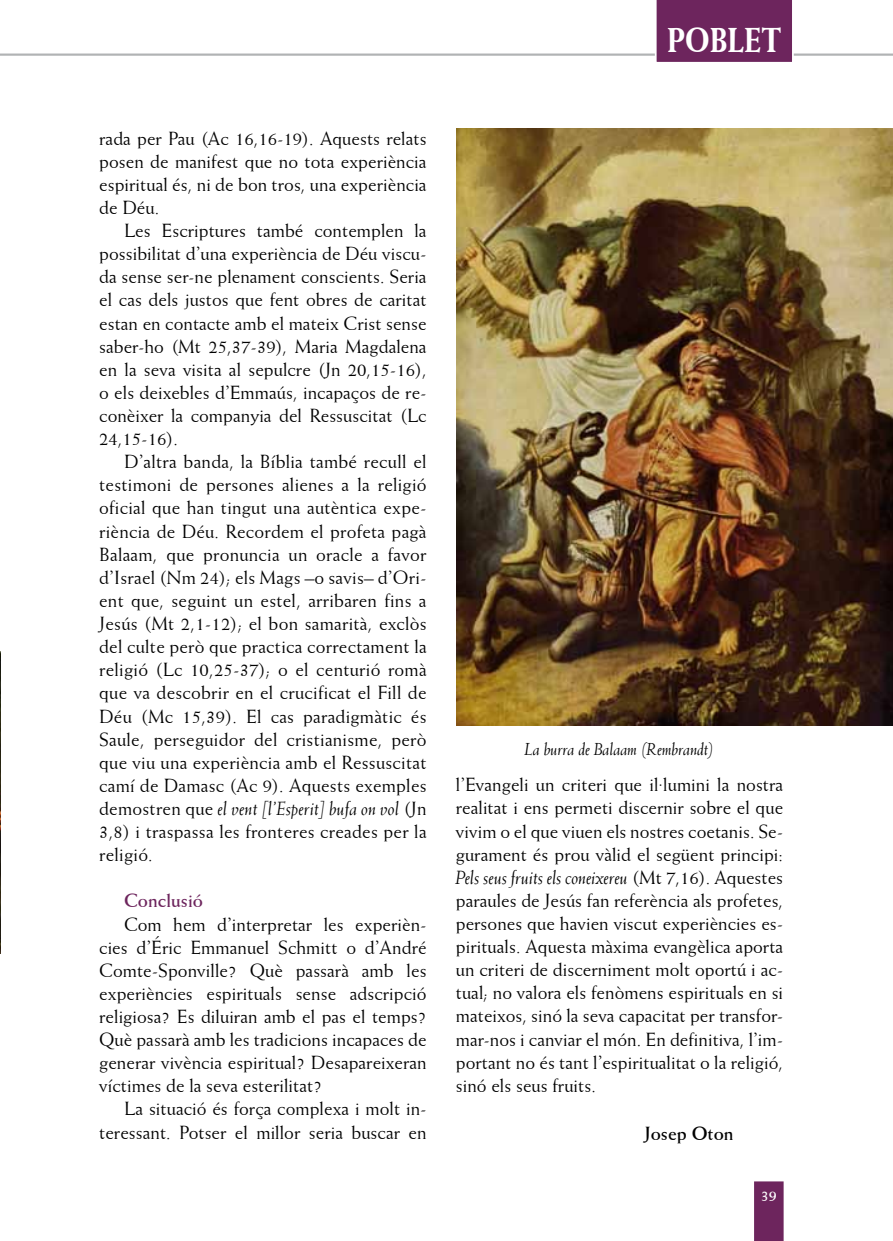
<style>
.page{position:relative;width:893px;height:1241px;background:#fff}
.page>*{position:absolute;margin:0;border:0;box-sizing:border-box;transform-origin:0 0}
.t1{font:800 35px "Weiss BT";color:#fff;scale:.83 1}
.t2{font:19.25px/23.1px "Weiss BT";color:#000;text-align:justify}
.t3{font:700 19.25px "Weiss BT";color:#6d255d}
.t4{font:700 19.25px "Weiss BT";color:#000}
.t5{font:italic 17.5px "Weiss BT";color:#000}
.t6{font:700 15.75px "Weiss BT";color:#fff}
.s1{font-style:italic}
</style>
<div class="page">
<hr style="left:0;top:54px;width:893px;height:1px;background:#b1b3b4">
<svg style="left:754px;top:1181px;width:30px;height:59px"></svg>
<div style="left:655px;top:0;width:139px;height:62px;background:#6d255d"></div>
<img style="left:0;top:651px;width:1px;height:302px">
<img style="left:456px;top:128px;width:437px;height:597px">
<h1 class="t1" style="left:667px;top:18px;width:139px">POBLET</h1>
<p class="t2" style="left:99px;top:126px;width:329px">rada per Pau (Ac 16,16-19). Aquests relats posen de manifest que no tota experiència espiritual és, ni de bon tros, una experiència de Déu.</p>
<p class="t2" style="left:99px;top:218px;width:329px;text-indent:25px">Les Escriptures també contemplen la possibilitat d’una experiència de Déu viscu&shy;da sense ser-ne plenament conscients. Seria el cas dels justos que fent obres de caritat estan en contacte amb el mateix Crist sense saber-ho (Mt 25,37-39), Maria Magdalena en la seva visita al sepulcre (Jn 20,15-16), o els deixebles d’Emmaús, incapaços de re&shy;conèixer la companyia del Ressuscitat (Lc 24,15-16).</p>
<p class="t2" style="left:99px;top:449px;width:329px;text-indent:25px">D’altra banda, la Bíblia també recull el testimoni de persones alienes a la religió oficial que han tingut una autèntica expe&shy;riència de Déu. Recordem el profeta pagà Balaam, que pronuncia un oracle a favor d’Israel (Nm 24); els Mags –o savis– d’Ori&shy;ent que, seguint un estel, arribaren fins a Jesús (Mt 2,1-12); el bon samarità, exclòs del culte però que practica correctament la religió (Lc 10,25-37); o el centurió romà que va descobrir en el crucificat el Fill de Déu (Mc 15,39). El cas paradigmàtic és Saule, perseguidor del cristianisme, però que viu una experiència amb el Ressuscitat camí de Damasc (Ac 9). Aquests exemples demostren que <span class="s1">el vent [l’Esperit] bufa on vol</span> (Jn 3,8) i traspassa les fronteres creades per la religió.</p>
<p class="t3" style="left:124px;top:888px;width:81px">Conclusió</p>
<p class="t2" style="left:99px;top:911px;width:329px;text-indent:25px">Com hem d’interpretar les experièn&shy;cies d’Éric Emmanuel Schmitt o d’André Comte-Sponville? Què passarà amb les experiències espirituals sense adscripció religiosa? Es diluiran amb el pas el temps?<br>Què passarà amb les tradicions incapaces de generar vivència espiritual? Desapareixeran víctimes de la seva esterilitat?</p>
<p class="t2" style="left:99px;top:1096px;width:329px;text-align:right">La situació és força complexa i molt in&shy;teressant. Potser el millor seria buscar en</p>
<p class="t5" style="left:525px;top:738px;width:191px">La burra de Balaam (Rembrandt)</p>
<p class="t2" style="left:456px;top:772px;width:329px">l’Evangeli un criteri que il·lumini la nostra realitat i ens permeti discernir sobre el que vivim o el que viuen els nostres coetanis. Se&shy;gurament és prou vàlid el següent principi:<br><span class="s1">Pels seus fruits els coneixereu</span> (Mt 7,16). Aquestes paraules de Jesús fan referència als profetes, persones que havien viscut experiències es&shy;pirituals. Aquesta màxima evangèlica aporta un criteri de discerniment molt oportú i ac&shy;tual; no valora els fenòmens espirituals en si mateixos, sinó la seva capacitat per transfor&shy;mar-nos i canviar el món. En definitiva, l’im&shy;portant no és tant l’espiritualitat o la religió, sinó els seus fruits.</p>
<p class="t4" style="left:644px;top:1120px;width:91px">Josep Oton</p>
<p class="t6" style="left:761px;top:1185px;width:18px">39</p>
</div>
